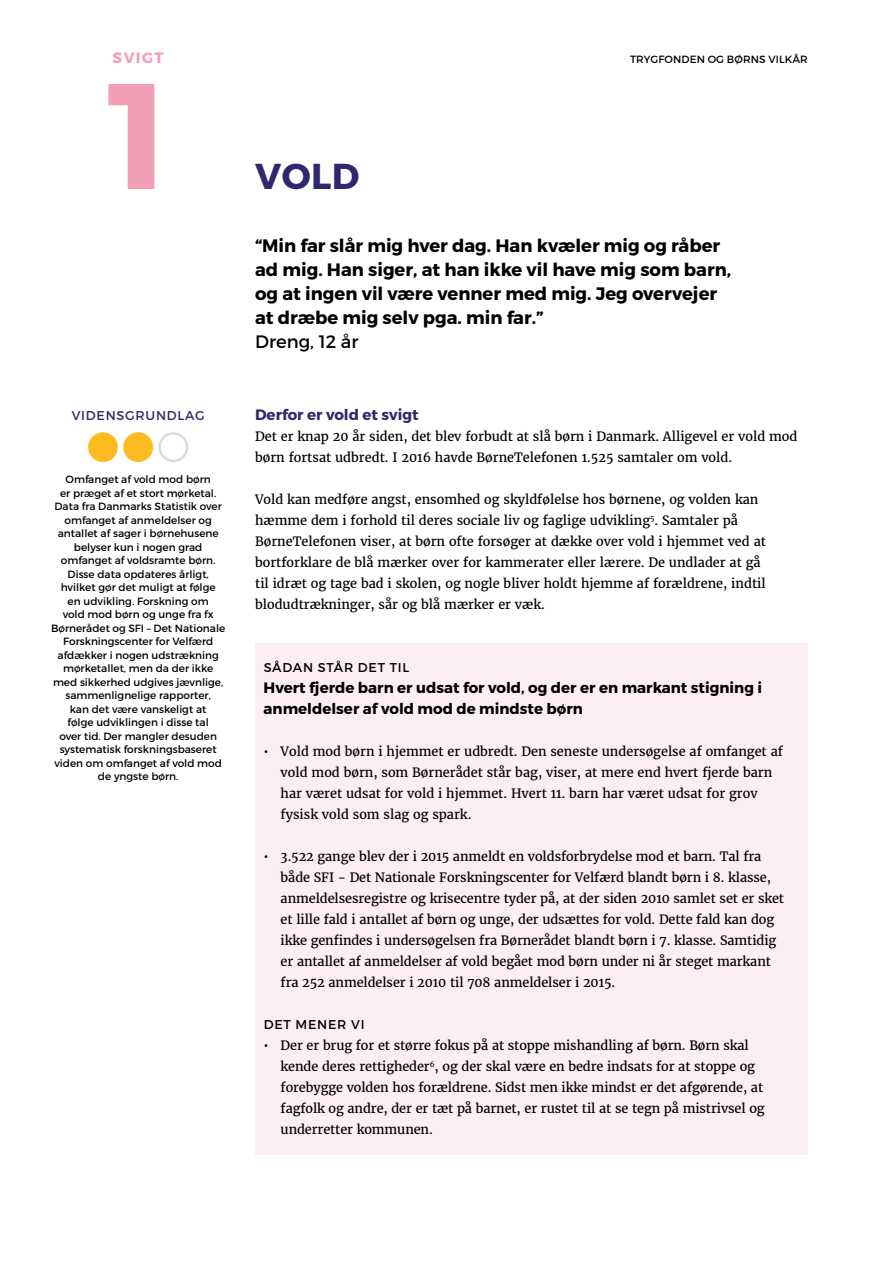
<style>
.page{position:relative;width:893px;height:1263px;background:#fff}
.page>*{position:absolute;margin:0;border:0;box-sizing:border-box;transform-origin:0 0}
.t1{font:700 150px "Montserrat";color:#f39eb7}
.t2{font:700 36px "Montserrat";color:#2f286e}
.t3{font:700 18px/24px "Montserrat";color:#000}
.t4{font:18px "Montserrat";color:#000}
.t5{font:700 15px/21px "Montserrat";color:#000}
.t6{font:700 15px "Montserrat";color:#2f286e}
.t7{font:700 15px "Montserrat";letter-spacing:.09em;color:#f39eb7}
.t8{font:12.75px/21px "Merriweather";letter-spacing:-.005em;color:#000}
.t9{font:12.75px "Montserrat";letter-spacing:.06em;color:#000}
.t10{font:12.75px "Montserrat";letter-spacing:.06em;color:#2f286e}
.t11{font:10.5px/13.5px "Montserrat";color:#000;text-align:center}
</style>
<div class="page">
<div style="left:255px;top:643px;width:553px;height:512px;background:#fdeef3"></div>
<div style="left:88px;top:432px;width:30px;height:30px;background:#fbbb21;border-radius:50%"></div>
<div style="left:123px;top:432px;width:30px;height:30px;background:#fbbb21;border-radius:50%"></div>
<div style="left:158px;top:432px;width:30px;height:30px;border:2px solid #d9d7d8;border-radius:50%"></div>
<p class="t7" style="left:113px;top:48px;width:53px">SVIGT</p>
<h1 class="t1" style="left:107px;top:43px;width:63px">1</h1>
<p class="t10" style="left:72px;top:408px;width:134px">VIDENSGRUNDLAG</p>
<p class="t11" style="left:51px;top:472px;width:176px">Omfanget af vold mod børn<br>er præget af et stort mørketal.<br>Data fra Danmarks Statistik over omfanget af anmeldelser og antallet af sager i børnehusene belyser kun i nogen grad omfanget af voldsramte børn.<br>Disse data opdateres årligt, hvilket gør det muligt at følge<br>en udvikling. Forskning om<br>vold mod børn og unge fra fx<br>Børnerådet og SFI – Det Nationale<br>Forskningscenter for Velfærd afdækker i nogen udstrækning mørketallet, men da der ikke med sikkerhed udgives jævnlige, sammenlignelige rapporter,<br>kan det være vanskeligt at<br>følge udviklingen i disse tal<br>over tid. Der mangler desuden systematisk forskningsbaseret viden om omfanget af vold mod de yngste børn.</p>
<h2 class="t2" style="left:255px;top:154px;width:106px">VOLD</h2>
<p class="t11" style="left:630px;top:52px;width:179px">TRYGFONDEN OG BØRNS VILKÅR</p>
<h3 class="t3" style="left:255px;top:234px;width:477px">“Min far slår mig hver dag. Han kvæler mig og råber ad mig. Han siger, at han ikke vil have mig som barn, og at ingen vil være venner med mig. Jeg overvejer at dræbe mig selv pga. min far.”</h3>
<h3 class="t4" style="left:255px;top:331px;width:105px">Dreng, 12 år</h3>
<p class="t6" style="left:255px;top:405px;width:165px">Derfor er vold et svigt</p>
<p class="t8" style="left:255px;top:426px;width:544px">Det er knap 20 år siden, det blev forbudt at slå børn i Danmark. Alligevel er vold mod børn fortsat udbredt. I 2016 havde BørneTelefonen 1.525 samtaler om vold.</p>
<p class="t8" style="left:255px;top:489px;width:512px">Vold kan medføre angst, ensomhed og skyldfølelse hos børnene, og volden kan hæmme dem i forhold til deres sociale liv og faglige udvikling<sup>5</sup>. Samtaler på BørneTelefonen viser, at børn ofte forsøger at dække over vold i hjemmet ved at bortforklare de blå mærker over for kammerater eller lærere. De undlader at gå til idræt og tage bad i skolen, og nogle bliver holdt hjemme af forældrene, indtil blodudtrækninger, sår og blå mærker er væk.</p>
<p class="t9" style="left:264px;top:660px;width:147px">SÅDAN STÅR DET TIL</p>
<p class="t5" style="left:264px;top:677px;width:500px">Hvert fjerde barn er udsat for vold, og der er en markant stigning i anmeldelser af vold mod de mindste børn</p>
<p class="t8" style="left:281px;top:741px;width:504px;text-indent:-17px">• Vold mod børn i hjemmet er udbredt. Den seneste undersøgelse af omfanget af vold mod børn, som Børnerådet står bag, viser, at mere end hvert fjerde barn har været udsat for vold i hjemmet. Hvert 11. barn har været udsat for grov fysisk vold som slag og spark.</p>
<p class="t8" style="left:281px;top:846px;width:505px;text-indent:-17px">• 3.522 gange blev der i 2015 anmeldt en voldsforbrydelse mod et barn. Tal fra både SFI - Det Nationale Forskningscenter for Velfærd blandt børn i 8. klasse, anmeldelsesregistre og krisecentre tyder på, at der siden 2010 samlet set er sket et lille fald i antallet af børn og unge, der udsættes for vold. Dette fald kan dog ikke genfindes i undersøgelsen fra Børnerådet blandt børn i 7. klasse. Samtidig er antallet af anmeldelser af vold begået mod børn under ni år steget markant fra 252 anmeldelser i 2010 til 708 anmeldelser i 2015.</p>
<p class="t9" style="left:264px;top:1017px;width:102px">DET MENER VI</p>
<p class="t8" style="left:281px;top:1035px;width:485px;text-indent:-17px">• Der er brug for et større fokus på at stoppe mishandling af børn. Børn skal kende deres rettigheder<sup>6</sup>, og der skal være en bedre indsats for at stoppe og forebygge volden hos forældrene. Sidst men ikke mindst er det afgørende, at fagfolk og andre, der er tæt på barnet, er rustet til at se tegn på mistrivsel og underretter kommunen.</p>
</div>
